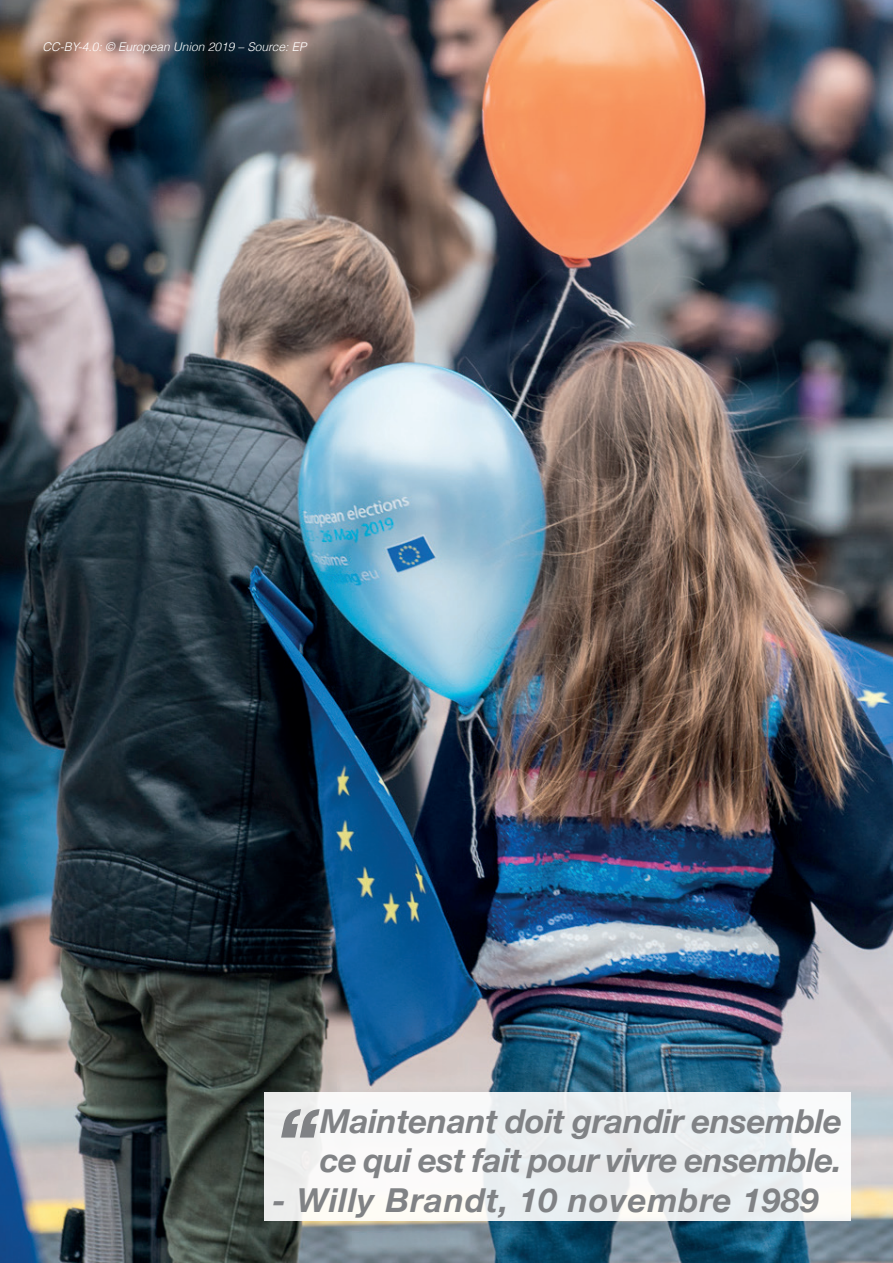
<style>
.page{position:relative;width:893px;height:1263px;background:#fff}
.page>*{position:absolute;margin:0;border:0;box-sizing:border-box;transform-origin:0 0}
.t1{font:italic 700 88.5px "Helvetica Neue";color:#808285}
.t2{font:italic 700 33px/39.6px "Helvetica Neue";letter-spacing:-.01em;color:#808285}
.t3{font:italic 700 33px "Helvetica Neue";letter-spacing:.03em;color:#808285}
.t4{font:italic 18px "Helvetica Neue";color:#fff}
.t5{font:italic 300 12px "Helvetica";color:#fff}
</style>
<div class="page">
<img style="left:0;top:0;width:893px;height:1263px">
<div style="left:264px;top:1092px;width:586px;height:128px;background:linear-gradient(to bottom,#f0f2f5,#f2f3f2)"></div>
<p class="t5" style="left:43px;top:38px;width:265px">CC-BY-4.0: © European Union 2019 – Source: EP</p>
<p class="t4" style="left:51px;top:38px;width:12px">2</p>
<h1 class="t1" style="left:275px;top:1070px;width:44px">“</h1>
<p class="t2" style="left:320px;top:1101px;width:523px">Maintenant doit grandir ensemble ce qui est fait pour vivre ensemble.</p>
<p class="t3" style="left:273px;top:1174px;width:548px">- Willy Brandt, 10 novembre 1989</p>
</div>
